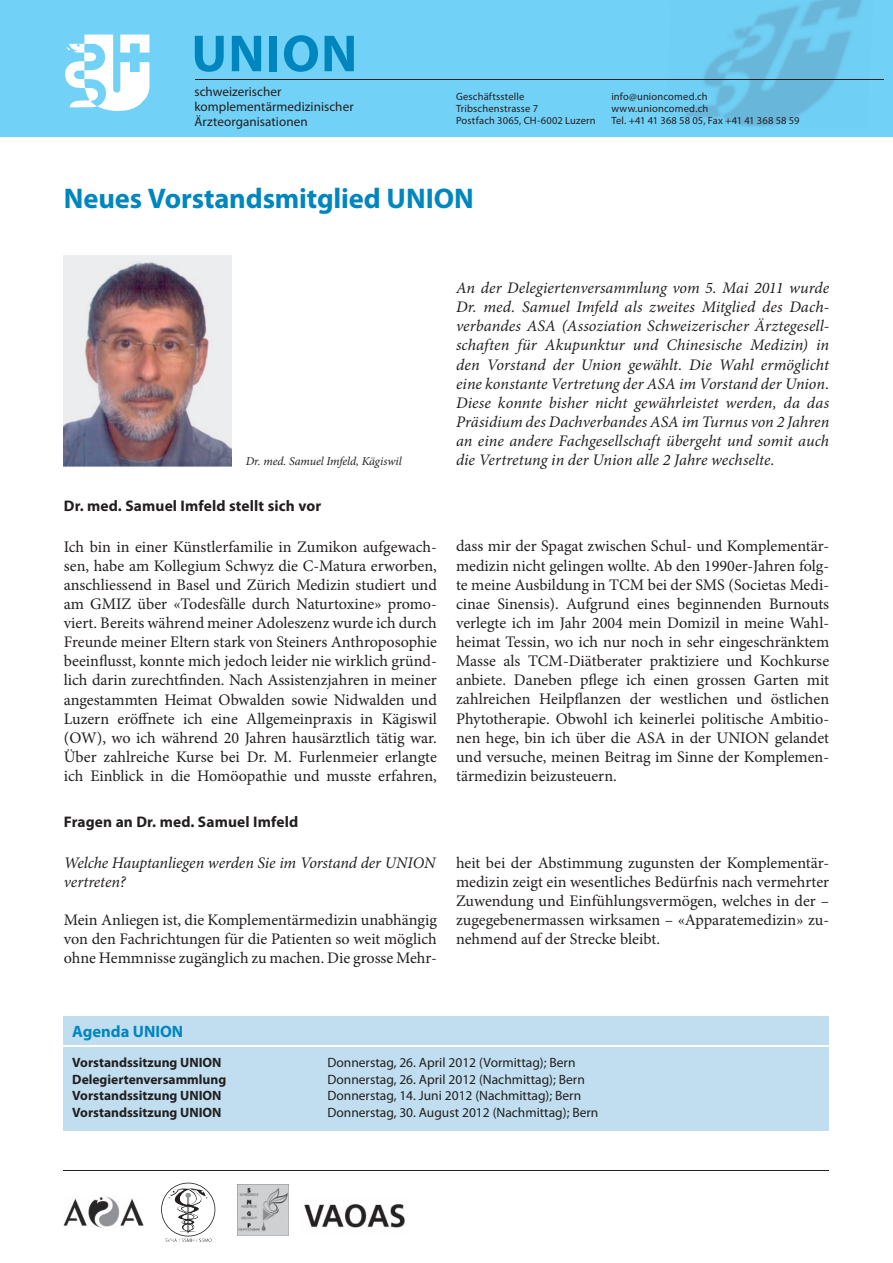
<style>
.page{position:relative;width:893px;height:1263px;background:#fff}
.page>*{position:absolute;margin:0;border:0;box-sizing:border-box;transform-origin:0 0}
.t1{font:700 52.5px "Myriad Pro";letter-spacing:.025em;color:#0086be}
.t2{font:700 28.5px "Myriad Pro";letter-spacing:-.005em;color:#0086be}
.t3{font:700 16.5px "Myriad Pro";color:#0086be}
.t4{font:16.2px/19px "Minion Pro";color:#231f20;text-align:justify}
.t5{font:italic 16.2px/19px "Minion Pro";letter-spacing:-.005em;color:#231f20}
.t6{font:700 15.3px "Myriad Pro";letter-spacing:.01em;color:#231f20}
.t7{font:13.5px "Myriad Pro";color:#231f20}
.t8{font:700 13.5px "Myriad Pro";color:#231f20}
.t9{font:13.2px/15px "Myriad Pro";letter-spacing:.005em;color:#231f20}
.t10{font:italic 12px "Minion Pro";letter-spacing:-.005em;color:#231f20}
.t11{font:10.5px/12px "Myriad Pro";letter-spacing:.015em;color:#231f20}
</style>
<div class="page">
<div style="left:0;top:0;width:893px;height:136px;background:#72d1f6"></div>
<img style="left:64px;top:1197px;width:79px;height:31px">
<img style="left:237px;top:1184px;width:51px;height:51px">
<svg style="left:161px;top:1183px;width:54px;height:53px"></svg>
<img style="left:304px;top:1203px;width:101px;height:25px">
<hr style="left:64px;top:1170px;width:765px;height:1px;background:#231f20">
<hr style="left:195px;top:79px;width:688px;height:1px;background:#231f20">
<img style="left:65px;top:34px;width:85px;height:77px">
<div style="left:64px;top:1016px;width:765px;height:115px;background:#c0deef"></div>
<hr style="left:64px;top:1046px;width:765px;height:1px;background:#fff">
<img style="left:64px;top:255px;width:167px;height:212px">
<img style="left:168px;top:1188px;width:40px;height:45px">
<h1 class="t1" style="left:191px;top:19px;width:167px">UNION</h1>
<p class="t9" style="left:194px;top:84px;width:161px">schweizerischer komplementärmedizinischer<br>Ärzteorganisationen</p>
<p class="t11" style="left:456px;top:91px;width:141px">Geschäftsstelle<br>Tribschenstrasse 7<br>Postfach 3065, CH-6002 Luzern</p>
<p class="t11" style="left:611px;top:91px;width:190px">info@unioncomed.ch www.unioncomed.ch<br>Tel. +41 41 368 58 05, Fax +41 41 368 58 59</p>
<h2 class="t2" style="left:64px;top:180px;width:412px">Neues Vorstandsmitglied UNION</h2>
<p class="t10" style="left:246px;top:453px;width:157px">Dr. med. Samuel Imfeld, Kägiswil</p>
<p class="t6" style="left:64px;top:496px;width:259px">Dr. med. Samuel Imfeld stellt sich vor</p>
<p class="t4" style="left:64px;top:537px;width:375px">Ich bin in einer Künstlerfamilie in Zumikon aufge wach&shy;sen, habe am Kollegium Schwyz die C-Matura erworben, anschliessend in Basel und Zürich Medizin studiert und am GMIZ über «Todesfälle durch Natur toxine» promo&shy;viert. Bereits während meiner Adoleszenz wurde ich durch Freunde meiner Eltern stark von Steiners Anthroposophie beeinflusst, konnte mich jedoch leider nie wirklich gründ&shy;lich darin zurechtfinden. Nach Assistenzjahren in meiner angestammten Heimat Obwalden sowie Nidwalden und Luzern eröffnete ich eine Allgemeinpraxis in Kägiswil (OW), wo ich während 20 Jahren hausärztlich tätig war.<br>Über zahlreiche Kurse bei Dr. M. Furlenmeier erlangte ich Einblick in die Homöo pathie und musste erfahren,</p>
<p class="t6" style="left:64px;top:812px;width:236px">Fragen an Dr. med. Samuel Imfeld</p>
<p class="t5" style="left:64px;top:853px;width:373px">Welche Hauptanliegen werden Sie im Vorstand der UNION vertreten?</p>
<p class="t4" style="left:64px;top:910px;width:375px">Mein Anliegen ist, die Komplementärmedizin unabhängig von den Fachrichtungen für die Patienten so weit möglich ohne Hemmnisse zugänglich zu machen. Die grosse Mehr-</p>
<p class="t5" style="left:456px;top:278px;width:375px;text-align:justify">An der Delegiertenversammlung vom 5. Mai 2011 wurde Dr. med. Samuel Imfeld als zweites Mitglied des Dach&shy;verbandes ASA (Assoziation Schweizerischer Ärztegesell&shy;schaften für Akupunktur und Chinesische Medizin) in den Vorstand der Union gewählt. Die Wahl ermöglicht eine konstante Vertretung der ASA im Vorstand der Union.<br>Diese konnte bisher nicht gewährleistet werden, da das Präsidium des Dachverbandes ASA im Turnus von 2 Jahren an eine andere Fachgesellschaft übergeht und somit auch die Vertretung in der Union alle 2 Jahre wechselte.</p>
<p class="t4" style="left:456px;top:537px;width:375px">dass mir der Spagat zwischen Schul- und Komplementär&shy;medizin nicht gelingen wollte. Ab den 1990er-Jahren folg&shy;te meine Ausbildung in TCM bei der SMS (Societas Medi&shy;cinae Sinensis). Aufgrund eines be ginnenden Burnouts verlegte ich im Jahr 2004 mein Domizil in meine Wahl&shy;heimat Tessin, wo ich nur noch in sehr eingeschränktem Masse als TCM-Diätberater praktiziere und Kochkurse anbiete. Daneben pflege ich einen grossen Garten mit zahlreichen Heilpflanzen der westlichen und östlichen Phytotherapie. Obwohl ich keinerlei politische Ambitio&shy;nen hege, bin ich über die ASA in der UNION gelandet und versuche, meinen Beitrag im Sinne der Komplemen&shy;tärmedizin beizusteuern.</p>
<p class="t4" style="left:456px;top:853px;width:375px">heit bei der Abstimmung zugunsten der Komplementär&shy;medizin zeigt ein wesentliches Bedürfnis nach vermehrter Zuwendung und Einfühlungsvermögen, welches in der – zugegebenermassen wirksamen – «Apparatemedizin» zu&shy;nehmend auf der Strecke bleibt.</p>
<p class="t3" style="left:72px;top:1021px;width:113px">Agenda UNION</p>
<p class="t8" style="left:72px;top:1054px;width:151px">Vorstandssitzung UNION</p>
<p class="t7" style="left:327px;top:1055px;width:250px">Donnerstag, 26. April 2012 (Vormittag); Bern</p>
<p class="t8" style="left:72px;top:1070px;width:155px">Delegiertenversammlung</p>
<p class="t7" style="left:327px;top:1072px;width:259px">Donnerstag, 26. April 2012 (Nachmittag); Bern</p>
<p class="t8" style="left:72px;top:1087px;width:151px">Vorstandssitzung UNION</p>
<p class="t7" style="left:327px;top:1088px;width:255px">Donnerstag, 14. Juni 2012 (Nachmittag); Bern</p>
<p class="t8" style="left:72px;top:1103px;width:151px">Vorstandssitzung UNION</p>
<p class="t7" style="left:327px;top:1105px;width:272px">Donnerstag, 30. August 2012 (Nachmittag); Bern</p>
</div>
